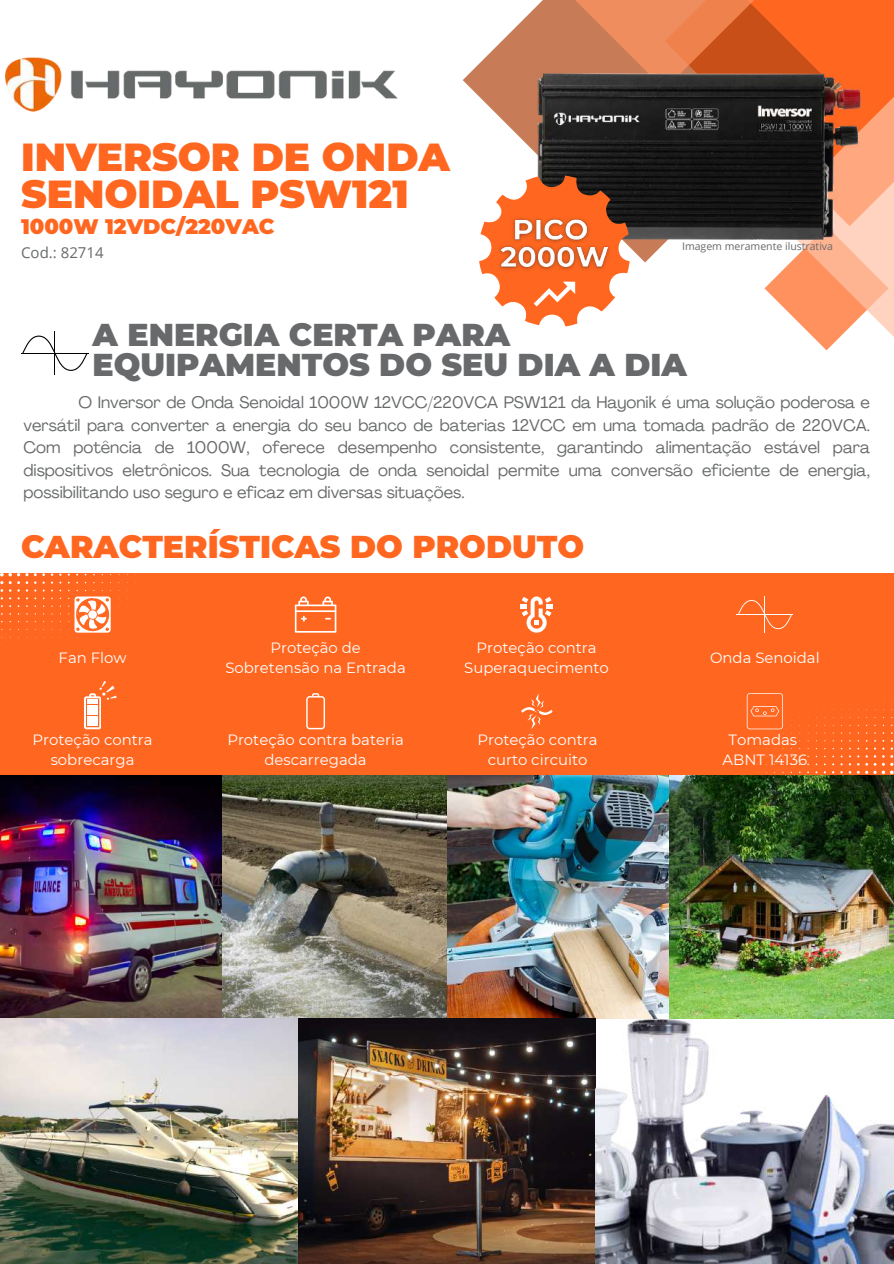
<style>
.page{position:relative;width:894px;height:1264px;background:#fff}
.page>*{position:absolute;margin:0;border:0;box-sizing:border-box;transform-origin:0 0}
.t1{font:900 39px/37.2px "Montserrat";color:#ff6720}
.t2{font:900 31.5px/29.2px "Montserrat";color:#67696a}
.t3{font:900 31.5px "Montserrat";color:#ff6720}
.t4{font:900 21px "Montserrat";color:#ff6720}
.t5{font:16.5px/22.5px "Agrandir";color:#67696a;text-align:justify}
.t6{font:15px "Open Sans";color:#67696a}
.t7{font:14.85px/20.2px "Montserrat";color:#fffefe;text-align:center}
.t8{font:10.5px "Open Sans";color:#67696a}
</style>
<div class="page">
<img style="left:0;top:774px;width:893px;height:489px">
<img style="left:5px;top:57px;width:393px;height:55px">
<div style="left:827px;top:0;width:66px;height:94px;background:#ff6720"></div>
<svg style="left:764px;top:94px;width:129px;height:256px"></svg>
<svg style="left:462px;top:0;width:365px;height:262px"></svg>
<svg style="left:571px;top:0;width:185px;height:73px;background:#de7a4b"></svg>
<img style="left:537px;top:73px;width:323px;height:166px">
<hr style="left:55px;top:331px;width:1px;height:44px;background:#000">
<hr style="left:21px;top:353px;width:68px;height:1px;background:#000">
<svg style="left:22px;top:335px;width:65px;height:36px"></svg>
<div style="left:0;top:572px;width:893px;height:202px;background:#ff6720"></div>
<svg style="left:306px;top:693px;width:19px;height:36px"></svg>
<svg style="left:521px;top:693px;width:31px;height:36px"></svg>
<svg style="left:0;top:573px;width:136px;height:65px"></svg>
<svg style="left:295px;top:596px;width:41px;height:36px"></svg>
<svg style="left:520px;top:596px;width:32px;height:36px"></svg>
<hr style="left:764px;top:596px;width:1px;height:36px;background:#fffefe">
<hr style="left:736px;top:614px;width:56px;height:1px;background:#fffefe">
<svg style="left:738px;top:600px;width:53px;height:29px"></svg>
<svg style="left:84px;top:681px;width:33px;height:48px"></svg>
<svg style="left:746px;top:693px;width:147px;height:81px"></svg>
<svg style="left:479px;top:175px;width:150px;height:151px"></svg>
<img style="left:494px;top:212px;width:122px;height:64px">
<h1 class="t1" style="left:21px;top:138px;width:430px">INVERSOR DE ONDA<br>SENOIDAL PSW121</h1>
<p class="t4" style="left:21px;top:213px;width:255px">1000W 12VDC/220VAC</p>
<p class="t6" style="left:21px;top:242px;width:84px">Cod.: 82714</p>
<p class="t8" style="left:682px;top:239px;width:152px">Imagem meramente ilustrativa</p>
<h2 class="t2" style="left:93px;top:320px;width:595px">A ENERGIA CERTA PARA<br>EQUIPAMENTOS DO SEU DIA A DIA</h2>
<p class="t5" style="left:24px;top:393px;width:847px;text-indent:55px">O Inversor de Onda Senoidal 1000W 12VCC/220VCA PSW121 da Hayonik é uma solução poderosa e versátil para converter a energia do seu banco de baterias 12VCC em uma tomada padrão de 220VCA.<br>Com potência de 1000W, oferece desempenho consistente, garantindo alimentação estável para dispositivos eletrônicos. Sua tecnologia de onda senoidal permite uma conversão eficiente de energia, possibilitando uso seguro e eficaz em diversas situações.</p>
<h2 class="t3" style="left:21px;top:527px;width:564px">CARACTERÍSTICAS DO PRODUTO</h2>
<p class="t7" style="left:59px;top:647px;width:69px">Fan Flow</p>
<p class="t7" style="left:225px;top:637px;width:182px">Proteção de<br>Sobretensão na Entrada</p>
<p class="t7" style="left:464px;top:637px;width:146px">Proteção contra<br>Superaquecimento</p>
<p class="t7" style="left:709px;top:647px;width:111px">Onda Senoidal</p>
<p class="t7" style="left:33px;top:729px;width:121px">Proteção contra sobrecarga</p>
<p class="t7" style="left:227px;top:729px;width:178px">Proteção contra bateria descarregada</p>
<p class="t7" style="left:722px;top:729px;width:86px">Tomadas<br>ABNT 14136</p>
<p class="t7" style="left:477px;top:729px;width:121px">Proteção contra curto circuito</p>
</div>
